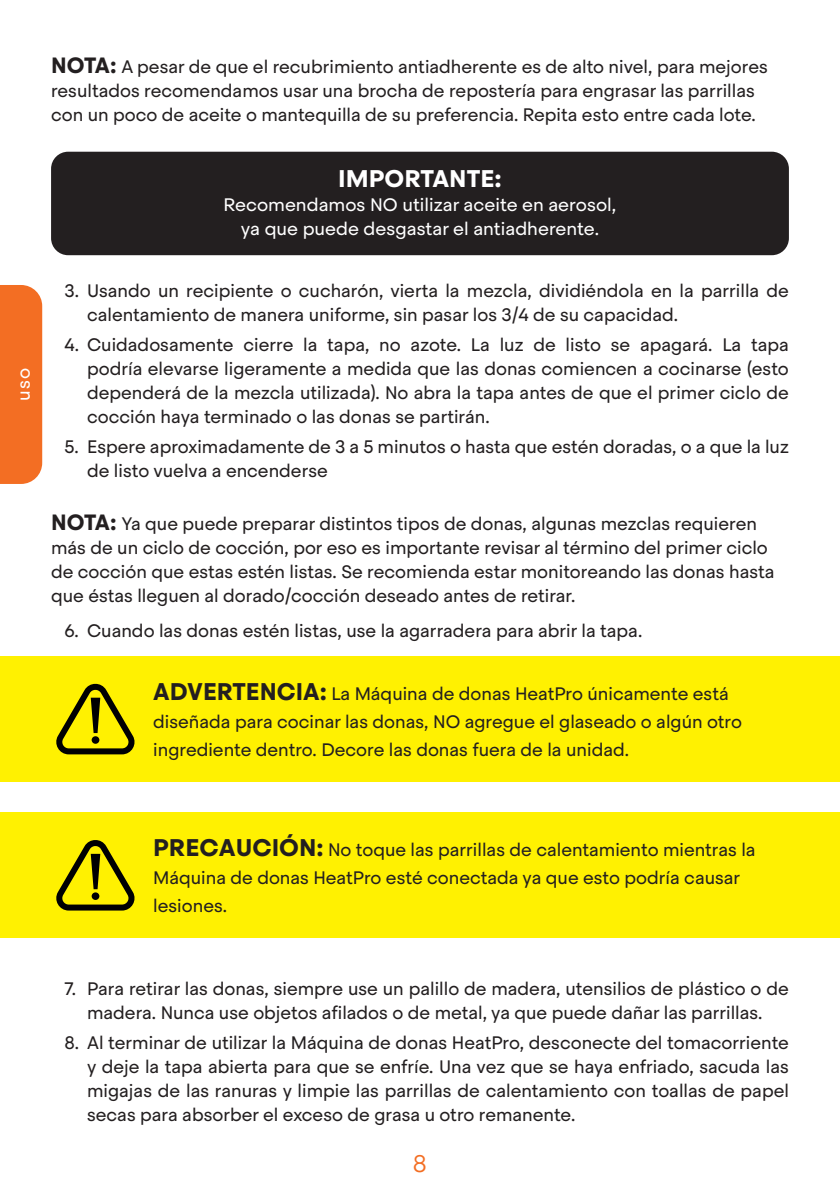
<style>
.page{position:relative;width:840px;height:1191px;background:#fff}
.page>*{position:absolute;margin:0;border:0;box-sizing:border-box;transform-origin:0 0}
.t1{font:700 24px "Steradian";color:#fff}
.t2{font:300 24px "Steradian";color:#f36e23}
.Numbers{font:18px/24px "Steradian";color:#231f20}
.BoldNumbers{font:18px "Steradian";color:#fff}
.s1{font-weight:700;font-size:22px}
.s2{font-weight:700;font-size:24px}
</style>
<div class="page">
<div style="left:51px;top:152px;width:737px;height:103px;background:#231f20;border-radius:17px"></div>
<div style="left:0;top:656px;width:839px;height:125px;background:#fff101"></div>
<div style="left:0;top:812px;width:839px;height:126px;background:#fff101"></div>
<svg style="left:56px;top:683px;width:79px;height:72px"></svg>
<div style="left:92px;top:736px;width:7px;height:8px;background:#000002;border-radius:50%"></div>
<svg style="left:56px;top:840px;width:79px;height:71px"></svg>
<div style="left:92px;top:892px;width:7px;height:8px;background:#000002;border-radius:50%"></div>
<div style="left:0;top:285px;width:42px;height:199px;background:#f36e23"></div>
<p class="BoldNumbers" style="left:13px;top:401px;width:34px;rotate:-90deg">uso</p>
<p class="Numbers" style="left:51px;top:55px;width:718px"><span class="s1">NOTA:</span> A pesar de que el recubrimiento antiadherente es de alto nivel, para mejores resultados recomendamos usar una brocha de repostería para engrasar las parrillas con un poco de aceite o mantequilla de su preferencia. Repita esto entre cada lote.</p>
<p class="t1" style="left:338px;top:163px;width:165px">IMPORTANTE:</p>
<p class="BoldNumbers" style="left:223px;top:194px;width:394px">Recomendamos NO utilizar aceite en aerosol,</p>
<p class="BoldNumbers" style="left:241px;top:218px;width:359px">ya que puede desgastar el antiadherente.</p>
<p class="Numbers" style="left:87px;top:279px;width:703px;text-indent:-23px">3. Usando un recipiente o cucharón, vierta la mezcla, dividiéndola en la parrilla de calentamiento de manera uniforme, sin pasar los 3/4 de su capacidad.</p>
<p class="Numbers" style="left:87px;top:333px;width:703px;text-align:justify;text-indent:-23px">4. Cuidadosamente cierre la tapa, no azote. La luz de listo se apagará. La tapa podría elevarse ligeramente a medida que las donas comiencen a cocinarse (esto dependerá de la mezcla utilizada). No abra la tapa antes de que el primer ciclo de cocción haya terminado o las donas se partirán.</p>
<p class="Numbers" style="left:87px;top:434px;width:702px;text-indent:-23px">5. Espere aproximadamente de 3 a 5 minutos o hasta que estén doradas, o a que la luz de listo vuelva a encenderse</p>
<p class="Numbers" style="left:51px;top:512px;width:724px"><span class="s1">NOTA:</span> Ya que puede preparar distintos tipos de donas, algunas mezclas requieren más de un ciclo de cocción, por eso es importante revisar al término del primer ciclo de cocción que estas estén listas. Se recomienda estar monitoreando las donas hasta que éstas lleguen al dorado/cocción deseado antes de retirar.</p>
<p class="Numbers" style="left:64px;top:619px;width:579px">6. Cuando las donas estén listas, use la agarradera para abrir la tapa.</p>
<p class="Numbers" style="left:153px;top:680px;width:590px;line-height:28px"><span class="s2">ADVERTENCIA:</span> La Máquina de donas HeatPro únicamente está diseñada para cocinar las donas, NO agregue el glaseado o algún otro ingrediente dentro. Decore las donas fuera de la unidad.</p>
<p class="Numbers" style="left:153px;top:836px;width:603px;line-height:28px"><span class="s2">PRECAUCIÓN:</span> No toque las parrillas de calentamiento mientras la<br>Máquina de donas HeatPro esté conectada ya que esto podría causar lesiones.</p>
<p class="Numbers" style="left:64px;top:977px;width:725px;text-align:center">7. Para retirar las donas, siempre use un palillo de madera, utensilios de plástico o de madera. Nunca use objetos afilados o de metal, ya que puede dañar las parrillas.</p>
<p class="Numbers" style="left:87px;top:1030px;width:703px;text-align:justify;text-indent:-23px">8. Al terminar de utilizar la Máquina de donas HeatPro, desconecte del tomacorriente y deje la tapa abierta para que se enfríe. Una vez que se haya enfriado, sacuda las migajas de las ranuras y limpie las parrillas de calentamiento con toallas de papel secas para absorber el exceso de grasa u otro remanente.</p>
<h1 class="t2" style="left:412px;top:1149px;width:16px">8</h1>
</div>
